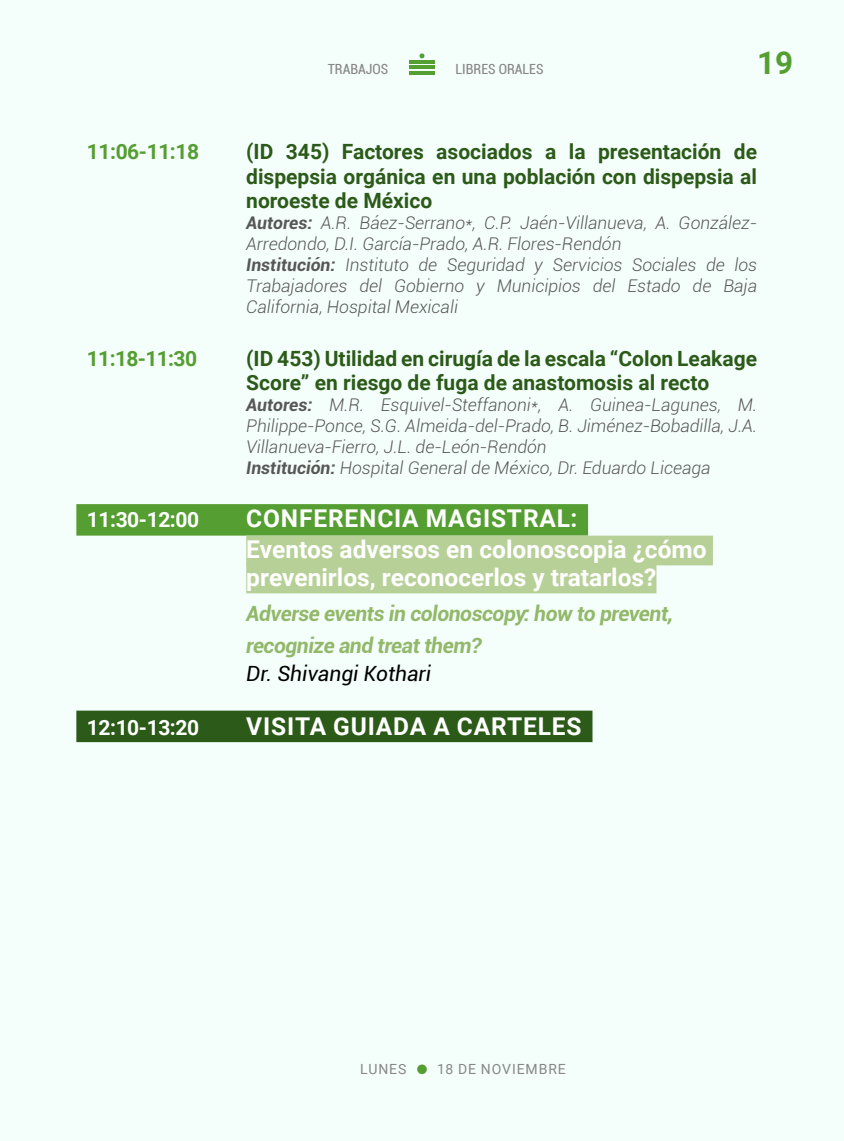
<style>
.page{position:relative;width:844px;height:1141px;background:#fff}
.page>*{position:absolute;margin:0;border:0;box-sizing:border-box;transform-origin:0 0}
.t1{font:700 31.5px "Roboto";color:#559e31}
.t2{font:700 24.5px/31.5px "Roboto";color:#fff}
.t3{font:700 24.5px "Roboto";letter-spacing:.035em;color:#fff}
.t4{font:700 21px/24.5px "Roboto";color:#2c5a19;text-align:justify}
.t5{font:italic 700 21px/31.5px "Roboto";letter-spacing:-.02em;color:#92b869}
.t6{font:700 21px "Roboto";letter-spacing:-.025em;color:#559e31}
.t7{font:700 21px "Roboto";letter-spacing:-.02em;color:#fff}
.t8{font:italic 21px "Roboto";color:#000}
.t9{font:italic 300 17.5px/21px "Roboto";color:#575756}
.t10{font:condensed 14px "Roboto";color:#878787}
.t11{font:14px "Roboto";letter-spacing:.065em;color:#878787}
.s1{font-weight:700}
</style>
<div class="page">
<div style="left:0;top:0;width:843px;height:1141px;background:#f4fefb"></div>
<div style="left:417px;top:1064px;width:9px;height:10px;background:#559e31;border-radius:50%"></div>
<hr style="left:409px;top:60px;width:25px;height:4px;background:#559e31">
<hr style="left:409px;top:66px;width:25px;height:3px;background:#559e31">
<hr style="left:409px;top:71px;width:25px;height:3px;background:#559e31">
<svg style="left:419px;top:53px;width:5px;height:5px"></svg>
<div style="left:76px;top:504px;width:512px;height:32px;background:#559e31"></div>
<div style="left:246px;top:536px;width:466px;height:29px;background:#b7d098"></div>
<div style="left:246px;top:564px;width:410px;height:29px;background:#b7d098"></div>
<div style="left:76px;top:711px;width:516px;height:31px;background:#2c5a19"></div>
<p class="t10" style="left:328px;top:60px;width:62px">TRABAJOS</p>
<p class="t10" style="left:455px;top:60px;width:89px">LIBRES ORALES</p>
<h1 class="t1" style="left:756px;top:41px;width:38px">19</h1>
<p class="t6" style="left:87px;top:137px;width:114px">11:06-11:18</p>
<p class="t4" style="left:246px;top:139px;width:512px">(ID 345) Factores asociados a la presentación de dispepsia orgánica en una población con dispepsia al noroeste de México</p>
<p class="t9" style="left:246px;top:212px;width:512px"><span class="s1">Autores:</span> A.R. Báez-Serrano*, C.P. Jaén-Villanueva, A. González-Arredondo, D.I. García-Prado, A.R. Flores-Rendón<br><span class="s1">Institución:</span> Instituto de Seguridad y Servicios Sociales de los Trabajadores del Gobierno y Municipios del Estado de Baja California, Hospital Mexicali</p>
<p class="t6" style="left:87px;top:344px;width:112px">11:18-11:30</p>
<p class="t4" style="left:246px;top:345px;width:512px">(ID 453) Utilidad en cirugía de la escala “Colon Leakage<br>Score” en riesgo de fuga de anastomosis al recto</p>
<p class="t9" style="left:246px;top:394px;width:512px"><span class="s1">Autores:</span> M.R. Esquivel-Steffanoni*, A. Guinea-Lagunes, M.<br>Philippe-Ponce, S.G. Almeida-del-Prado, B. Jiménez-Bobadilla, J.A.<br>Villanueva-Fierro, J.L. de-León-Rendón<br><span class="s1">Institución:</span> Hospital General de México, Dr. Eduardo Liceaga</p>
<p class="t7" style="left:87px;top:505px;width:114px">11:30-12:00</p>
<h2 class="t2" style="left:246px;top:501px;width:462px">CONFERENCIA MAGISTRAL:<br>Eventos adversos en colonoscopia ¿cómo</h2>
<h2 class="t2" style="left:246px;top:561px;width:411px">prevenirlos, reconocerlos y tratarlos?</h2>
<p class="t5" style="left:246px;top:597px;width:428px">Adverse events in colonoscopy: how to prevent, recognize and treat them?</p>
<p class="t8" style="left:246px;top:659px;width:186px">Dr. Shivangi Kothari</p>
<p class="t7" style="left:87px;top:713px;width:114px">12:10-13:20</p>
<h2 class="t3" style="left:246px;top:709px;width:337px">VISITA GUIADA A CARTELES</h2>
<p class="t11" style="left:360px;top:1059px;width:48px">LUNES</p>
<p class="t11" style="left:437px;top:1059px;width:130px">18 DE NOVIEMBRE</p>
</div>
